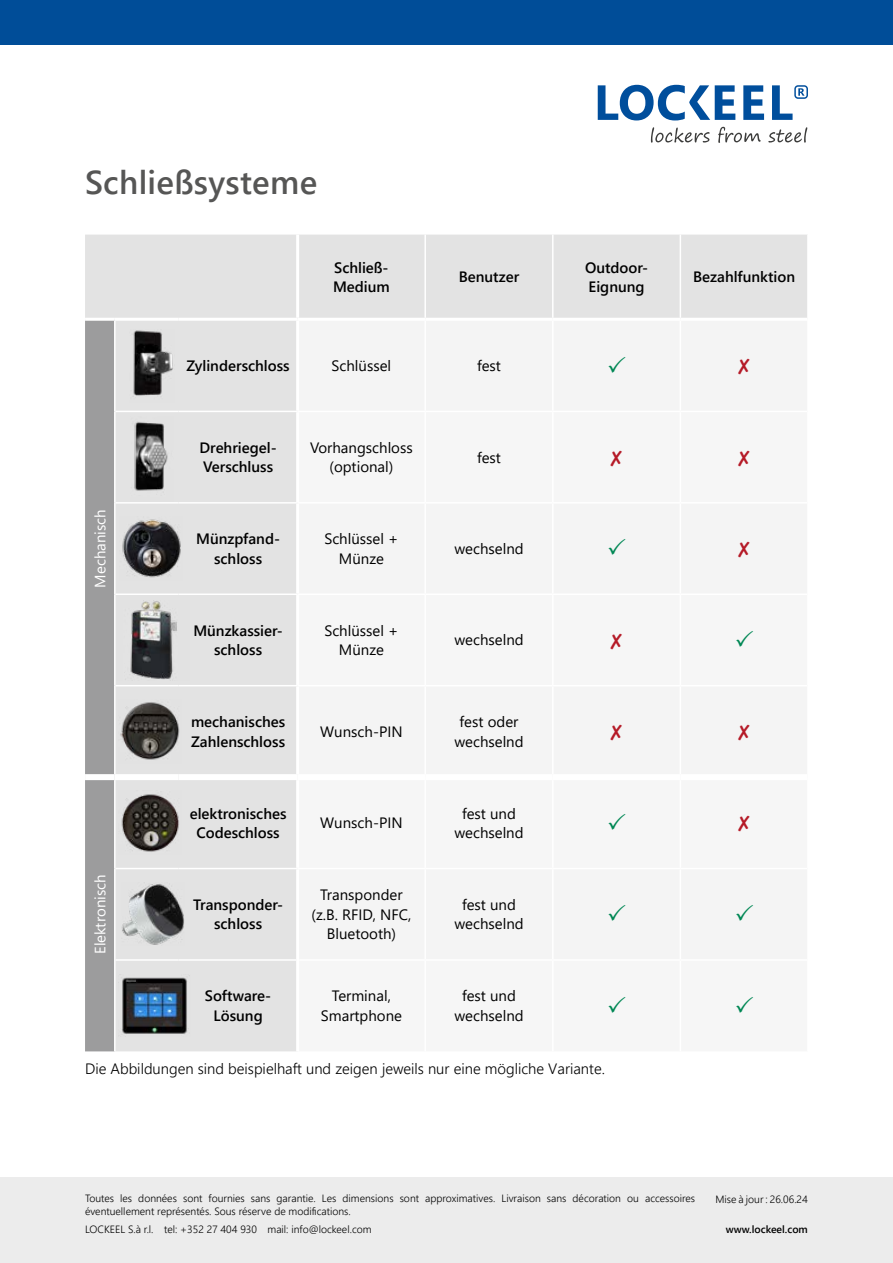
<style>
.page{position:relative;width:893px;height:1263px;background:#fff}
.page>*{position:absolute;margin:0;border:0;box-sizing:border-box;transform-origin:0 0}
.t1{font:600 33px "Segoe UI";letter-spacing:.01em;color:#565655}
.t2{font:15px/19.5px "Segoe UI";color:#000;text-align:center}
.t3{font:600 15px/19.5px "Segoe UI";color:#000;text-align:center}
.t4{font:300 15px "Segoe UI";color:#000}
.t5{font:15px "Segoe UI";color:#fff}
.t6{font:300 10.5px/13.5px "Segoe UI";color:#000}
.t7{font:600 10.5px "Segoe UI";color:#000}
</style>
<div class="page">
<svg style="left:743px;top:85px;width:21px;height:35px"></svg>
<svg style="left:598px;top:85px;width:137px;height:35px"></svg>
<div style="left:794px;top:85px;width:14px;height:14px;border:1px solid #004e9c;border-radius:3px"></div>
<svg style="left:772px;top:85px;width:32px;height:35px"></svg>
<svg style="left:651px;top:127px;width:59px;height:16px"></svg>
<svg style="left:718px;top:127px;width:43px;height:16px"></svg>
<svg style="left:768px;top:127px;width:39px;height:16px"></svg>
<div style="left:0;top:1178px;width:893px;height:85px;background:#ececec"></div>
<div style="left:0;top:0;width:893px;height:45px;background:#004d98"></div>
<div style="left:85px;top:235px;width:722px;height:83px;background:#e3e3e3"></div>
<div style="left:85px;top:321px;width:29px;height:730px;background:#9c9c9d"></div>
<div style="left:116px;top:321px;width:180px;height:730px;background:#e3e3e3"></div>
<div style="left:300px;top:321px;width:507px;height:89px;background:#f4f4f4"></div>
<div style="left:300px;top:504px;width:507px;height:455px;background:#f4f4f4"></div>
<hr style="left:296px;top:235px;width:3px;height:83px;background:#fff">
<hr style="left:424px;top:235px;width:2px;height:83px;background:#fff">
<hr style="left:552px;top:235px;width:2px;height:83px;background:#fff">
<hr style="left:680px;top:235px;width:1px;height:83px;background:#fff">
<hr style="left:424px;top:321px;width:2px;height:90px;background:#fff">
<hr style="left:552px;top:321px;width:2px;height:90px;background:#fff">
<hr style="left:680px;top:321px;width:1px;height:90px;background:#fff">
<hr style="left:424px;top:504px;width:2px;height:89px;background:#fff">
<hr style="left:552px;top:504px;width:2px;height:89px;background:#fff">
<hr style="left:680px;top:504px;width:1px;height:89px;background:#fff">
<hr style="left:424px;top:595px;width:2px;height:90px;background:#fff">
<hr style="left:552px;top:595px;width:2px;height:90px;background:#fff">
<hr style="left:680px;top:595px;width:1px;height:90px;background:#fff">
<hr style="left:424px;top:686px;width:2px;height:88px;background:#fff">
<hr style="left:552px;top:686px;width:2px;height:88px;background:#fff">
<hr style="left:680px;top:686px;width:1px;height:88px;background:#fff">
<hr style="left:424px;top:869px;width:2px;height:90px;background:#fff">
<hr style="left:552px;top:869px;width:2px;height:90px;background:#fff">
<hr style="left:680px;top:869px;width:1px;height:90px;background:#fff">
<hr style="left:116px;top:411px;width:63px;height:1px;background:#fff">
<hr style="left:179px;top:411px;width:119px;height:1px;background:#fff">
<hr style="left:116px;top:502px;width:63px;height:2px;background:#fff">
<hr style="left:179px;top:502px;width:119px;height:2px;background:#fff">
<hr style="left:116px;top:593px;width:63px;height:2px;background:#fff">
<hr style="left:179px;top:593px;width:119px;height:2px;background:#fff">
<hr style="left:298px;top:593px;width:127px;height:2px;background:#fff">
<hr style="left:425px;top:593px;width:128px;height:2px;background:#fff">
<hr style="left:553px;top:593px;width:127px;height:2px;background:#fff">
<hr style="left:680px;top:593px;width:127px;height:2px;background:#fff">
<hr style="left:116px;top:685px;width:63px;height:1px;background:#fff">
<hr style="left:179px;top:685px;width:119px;height:1px;background:#fff">
<hr style="left:298px;top:685px;width:127px;height:1px;background:#fff">
<hr style="left:425px;top:685px;width:128px;height:1px;background:#fff">
<hr style="left:553px;top:685px;width:127px;height:1px;background:#fff">
<hr style="left:680px;top:685px;width:127px;height:1px;background:#fff">
<hr style="left:116px;top:959px;width:63px;height:2px;background:#fff">
<hr style="left:179px;top:959px;width:117px;height:2px;background:#fff">
<div style="left:115px;top:774px;width:64px;height:6px;background:#fff"></div>
<div style="left:179px;top:774px;width:119px;height:6px;background:#fff"></div>
<div style="left:298px;top:774px;width:127px;height:6px;background:#fff"></div>
<div style="left:425px;top:774px;width:128px;height:6px;background:#fff"></div>
<div style="left:553px;top:774px;width:127px;height:6px;background:#fff"></div>
<div style="left:680px;top:774px;width:127px;height:6px;background:#fff"></div>
<hr style="left:424px;top:780px;width:2px;height:88px;background:#fff">
<hr style="left:552px;top:780px;width:2px;height:88px;background:#fff">
<hr style="left:680px;top:780px;width:1px;height:88px;background:#fff">
<hr style="left:116px;top:868px;width:63px;height:1px;background:#fff">
<hr style="left:179px;top:868px;width:119px;height:1px;background:#fff">
<hr style="left:298px;top:868px;width:127px;height:1px;background:#fff">
<hr style="left:425px;top:868px;width:128px;height:1px;background:#fff">
<hr style="left:553px;top:868px;width:127px;height:1px;background:#fff">
<hr style="left:680px;top:868px;width:127px;height:1px;background:#fff">
<div style="left:85px;top:774px;width:30px;height:6px;background:#fff"></div>
<img style="left:118px;top:699px;width:64px;height:64px">
<img style="left:117px;top:600px;width:72px;height:80px">
<img style="left:119px;top:516px;width:64px;height:64px">
<img style="left:131px;top:416px;width:42px;height:85px">
<img style="left:129px;top:329px;width:46px;height:74px">
<img style="left:118px;top:791px;width:64px;height:63px">
<img style="left:121px;top:882px;width:64px;height:64px">
<img style="left:118px;top:974px;width:72px;height:62px">
<svg style="left:609px;top:356px;width:16px;height:16px"></svg>
<svg style="left:609px;top:539px;width:16px;height:16px"></svg>
<svg style="left:736px;top:630px;width:17px;height:16px"></svg>
<svg style="left:609px;top:813px;width:16px;height:16px"></svg>
<svg style="left:609px;top:904px;width:16px;height:17px"></svg>
<svg style="left:736px;top:904px;width:17px;height:17px"></svg>
<svg style="left:738px;top:359px;width:12px;height:16px"></svg>
<svg style="left:738px;top:542px;width:12px;height:16px"></svg>
<svg style="left:611px;top:633px;width:11px;height:16px"></svg>
<svg style="left:611px;top:724px;width:11px;height:16px"></svg>
<svg style="left:738px;top:724px;width:12px;height:16px"></svg>
<svg style="left:738px;top:816px;width:12px;height:16px"></svg>
<h1 class="t1" style="left:85px;top:151px;width:234px">Schließsysteme</h1>
<h2 class="t3" style="left:333px;top:256px;width:58px;text-align:left">Schließ-<br>Medium</h2>
<h2 class="t3" style="left:459px;top:266px;width:62px">Benutzer</h2>
<h2 class="t3" style="left:585px;top:256px;width:65px;text-align:left">Outdoor-<br>Eignung</h2>
<h2 class="t3" style="left:693px;top:266px;width:103px">Bezahlfunktion</h2>
<h2 class="t3" style="left:186px;top:355px;width:105px">Zylinderschloss</h2>
<h2 class="t2" style="left:332px;top:355px;width:61px">Schlüssel</h2>
<h2 class="t2" style="left:477px;top:355px;width:25px">fest</h2>
<h2 class="t5" style="left:86px;top:588px;width:80px;rotate:-90deg">Mechanisch</h2>
<h2 class="t5" style="left:86px;top:954px;width:81px;rotate:-90deg">Elektronisch</h2>
<h2 class="t3" style="left:199px;top:437px;width:79px;text-align:left">Drehriegel-<br>Verschluss</h2>
<h2 class="t2" style="left:310px;top:436px;width:104px">Vorhangschloss (optional)</h2>
<h2 class="t2" style="left:477px;top:446px;width:25px">fest</h2>
<h2 class="t3" style="left:196px;top:528px;width:85px">Münzpfand&shy;schloss</h2>
<h2 class="t2" style="left:324px;top:528px;width:76px">Schlüssel +<br>Münze</h2>
<h2 class="t2" style="left:454px;top:538px;width:71px">wechselnd</h2>
<h2 class="t3" style="left:193px;top:619px;width:91px">Münzkassier&shy;schloss</h2>
<h2 class="t2" style="left:324px;top:619px;width:76px">Schlüssel +<br>Münze</h2>
<h2 class="t2" style="left:454px;top:629px;width:71px">wechselnd</h2>
<h2 class="t3" style="left:191px;top:711px;width:96px;text-align:left">mechanisches<br>Zahlenschloss</h2>
<h2 class="t2" style="left:320px;top:720px;width:84px">Wunsch-PIN</h2>
<h2 class="t2" style="left:454px;top:711px;width:71px">fest oder wechselnd</h2>
<h2 class="t3" style="left:190px;top:802px;width:98px">elektronisches<br>Codeschloss</h2>
<h2 class="t2" style="left:320px;top:812px;width:84px">Wunsch-PIN</h2>
<h2 class="t2" style="left:454px;top:802px;width:71px">fest und wechselnd</h2>
<h2 class="t3" style="left:193px;top:894px;width:92px">Transponder&shy;schloss</h2>
<h2 class="t2" style="left:312px;top:884px;width:101px">Transponder (z.B. RFID, NFC,<br>Bluetooth)</h2>
<h2 class="t2" style="left:454px;top:893px;width:71px">fest und wechselnd</h2>
<h2 class="t3" style="left:205px;top:985px;width:68px">Software-<br>Lösung</h2>
<h2 class="t2" style="left:321px;top:985px;width:83px">Terminal,<br>Smartphone</h2>
<h2 class="t2" style="left:454px;top:985px;width:71px">fest und wechselnd</h2>
<h2 class="t4" style="left:85px;top:1054px;width:521px">Die Abbildungen sind beispielhaft und zeigen jeweils nur eine mögliche Variante.</h2>
<p class="t6" style="left:85px;top:1190px;width:612px">Toutes les données sont fournies sans garantie. Les dimensions sont approximatives. Livraison sans décoration ou accessoires éventuellement représentés. Sous réserve de modifications.</p>
<p class="t6" style="left:85px;top:1222px;width:288px">LOCKEEL S.à r.l. tel: +352 27 404 930 mail: info@lockeel.com</p>
<p class="t6" style="left:715px;top:1191px;width:94px">Mise à jour : 26.06.24</p>
<p class="t7" style="left:726px;top:1219px;width:84px">www.lockeel.com</p>
</div>
